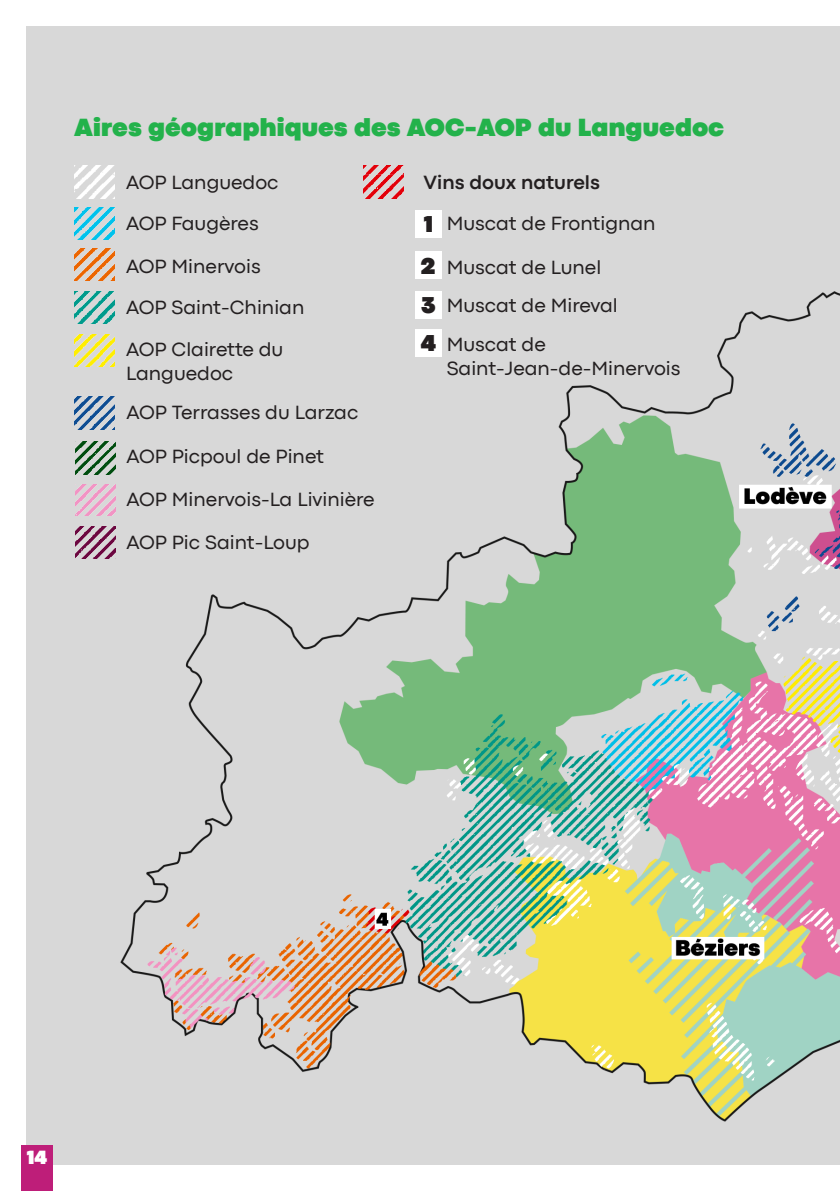
<style>
.page{position:relative;width:840px;height:1191px;background:#fff}
.page>*{position:absolute;margin:0;border:0;box-sizing:border-box;transform-origin:0 0}
.TITRE_2_SOMMAIRE{font:900 26px "Codec Pro";letter-spacing:.005em;color:#23b24b}
.t1{font:900 24px "Codec Pro";color:#231f20}
.t2{font:20px/24px "Codec Pro";color:#231f20}
.t3{font:700 20px "Codec Pro";color:#231f20}
.t4{font:900 20px "Codec Pro";color:#fff}
</style>
<div class="page">
<img style="left:27px;top:27px;width:812px;height:1137px">
<div style="left:22px;top:1145px;width:31px;height:46px;background:#be1e79"></div>
<img style="left:74px;top:207px;width:40px;height:32px">
<img style="left:74px;top:248px;width:40px;height:33px">
<img style="left:74px;top:166px;width:40px;height:32px">
<img style="left:74px;top:291px;width:40px;height:33px">
<img style="left:75px;top:484px;width:40px;height:31px">
<img style="left:74px;top:397px;width:40px;height:32px">
<img style="left:74px;top:334px;width:40px;height:32px">
<img style="left:75px;top:442px;width:40px;height:32px">
<img style="left:75px;top:526px;width:40px;height:32px">
<div style="left:415px;top:210px;width:26px;height:27px;background:#fff"></div>
<img style="left:363px;top:166px;width:40px;height:32px">
<div style="left:415px;top:251px;width:26px;height:28px;background:#fff"></div>
<div style="left:415px;top:291px;width:26px;height:28px;background:#fff"></div>
<div style="left:415px;top:329px;width:26px;height:28px;background:#fff"></div>
<p class="TITRE_2_SOMMAIRE" style="left:74px;top:112px;width:651px">Aires géographiques des AOC-AOP du Languedoc</p>
<p class="t2" style="left:126px;top:170px;width:154px">AOP Languedoc</p>
<p class="t2" style="left:126px;top:211px;width:134px">AOP Faugères</p>
<p class="t2" style="left:126px;top:254px;width:136px">AOP Minervois</p>
<p class="t2" style="left:126px;top:295px;width:180px">AOP Saint-Chinian</p>
<p class="t2" style="left:126px;top:337px;width:159px">AOP Clairette du<br>Languedoc</p>
<p class="t2" style="left:126px;top:400px;width:233px">AOP Terrasses du Larzac</p>
<p class="t2" style="left:126px;top:444px;width:199px">AOP Picpoul de Pinet</p>
<p class="t2" style="left:126px;top:487px;width:249px">AOP Minervois-La Livinière</p>
<p class="t2" style="left:126px;top:529px;width:185px">AOP Pic Saint-Loup</p>
<p class="t3" style="left:423px;top:170px;width:178px">Vins doux naturels</p>
<p class="t1" style="left:423px;top:209px;width:11px">1</p>
<p class="t1" style="left:420px;top:251px;width:16px">2</p>
<p class="t2" style="left:446px;top:211px;width:210px">Muscat de Frontignan</p>
<p class="t2" style="left:446px;top:255px;width:156px">Muscat de Lunel</p>
<p class="t1" style="left:421px;top:291px;width:16px">3</p>
<p class="t1" style="left:420px;top:329px;width:17px">4</p>
<p class="t2" style="left:446px;top:293px;width:173px">Muscat de Mireval</p>
<p class="t2" style="left:446px;top:332px;width:101px">Muscat de</p>
<p class="t2" style="left:446px;top:356px;width:235px">Saint-Jean-de-Minervois</p>
<p class="t4" style="left:27px;top:1145px;width:22px">14</p>
</div>
